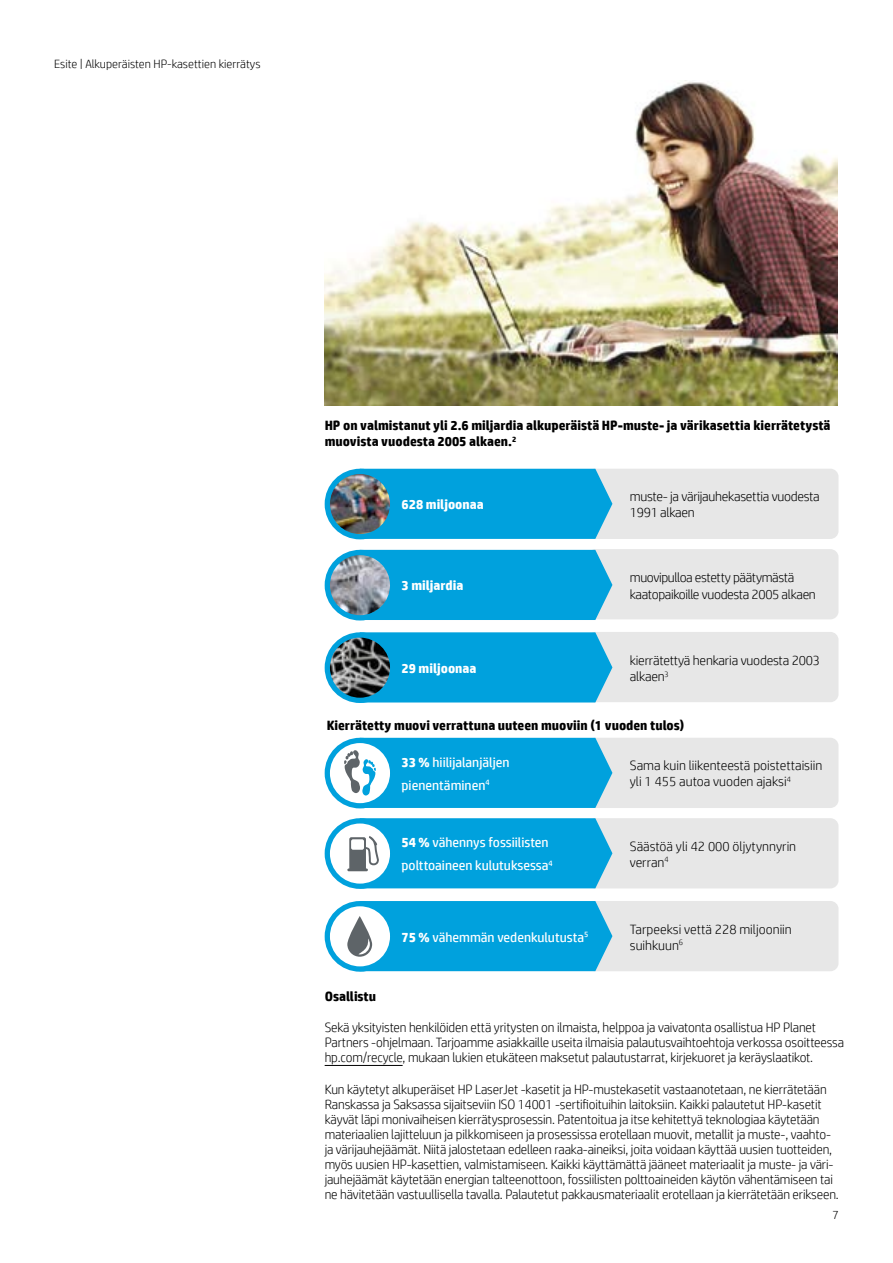
<style>
.page{position:relative;width:893px;height:1263px;background:#fff}
.page>*{position:absolute;margin:0;border:0;box-sizing:border-box;transform-origin:0 0}
.t1{font:300 13.5px/15px "HP Simplified";letter-spacing:-.01em;color:#000}
.t2{font:700 13.5px/16.2px "HP Simplified";color:#000}
.t3{font:13.5px "HP Simplified";color:#fff}
.t4{font:700 13.5px "HP Simplified";color:#fff}
.t5{font:300 12px "HP Simplified";color:#000}
.s1{font-weight:700}
</style>
<div class="page">
<hr style="left:325px;top:1065px;width:78px;height:1px;background:#000">
<img style="left:325px;top:80px;width:512px;height:325px">
<div style="left:587px;top:738px;width:251px;height:70px;background:#e7e7e7;border-radius:8px"></div>
<div style="left:587px;top:818px;width:251px;height:70px;background:#e7e7e7;border-radius:8px"></div>
<div style="left:587px;top:901px;width:251px;height:70px;background:#e7e7e7;border-radius:8px"></div>
<svg style="left:327px;top:740px;width:65px;height:66px"></svg>
<svg style="left:327px;top:821px;width:65px;height:65px"></svg>
<svg style="left:327px;top:904px;width:65px;height:65px"></svg>
<div style="left:325px;top:738px;width:70px;height:70px;border:5px solid #00a1dd;border-radius:50%"></div>
<div style="left:325px;top:818px;width:70px;height:71px;border:5px solid #00a1dd;border-radius:50%"></div>
<div style="left:325px;top:901px;width:70px;height:71px;border:5px solid #00a1dd;border-radius:50%"></div>
<svg style="left:347px;top:901px;width:265px;height:70px;background:#20a9dc"></svg>
<svg style="left:347px;top:818px;width:265px;height:70px;background:#21a9dc"></svg>
<svg style="left:344px;top:738px;width:268px;height:70px;background:#21abde"></svg>
<div style="left:587px;top:469px;width:251px;height:70px;background:#e7e7e7;border-radius:8px"></div>
<div style="left:587px;top:549px;width:251px;height:70px;background:#e7e7e7;border-radius:8px"></div>
<div style="left:587px;top:632px;width:251px;height:70px;background:#e7e7e7;border-radius:8px"></div>
<div style="left:366px;top:469px;width:246px;height:70px;background:#00a1dd"></div>
<div style="left:366px;top:550px;width:246px;height:70px;background:#00a1dd"></div>
<div style="left:366px;top:632px;width:246px;height:70px;background:#00a1dd"></div>
<img style="left:327px;top:471px;width:65px;height:65px">
<img style="left:327px;top:553px;width:65px;height:64px">
<img style="left:327px;top:637px;width:64px;height:61px">
<div style="left:325px;top:469px;width:70px;height:70px;border:5px solid #00a1dd;border-radius:50%"></div>
<div style="left:325px;top:550px;width:70px;height:70px;border:5px solid #00a1dd;border-radius:50%"></div>
<div style="left:325px;top:632px;width:70px;height:71px;border:5px solid #00a1dd;border-radius:50%"></div>
<p class="t5" style="left:54px;top:56px;width:208px">Esite | Alkuperäisten HP-kasettien kierrätys</p>
<p class="t2" style="left:325px;top:417px;width:507px">HP on valmistanut yli 2.6 miljardia alkuperäistä HP-muste- ja värikasettia kierrätetystä muovista vuodesta 2005 alkaen.<sup>2</sup></p>
<p class="t4" style="left:402px;top:496px;width:84px">628 miljoonaa</p>
<p class="t4" style="left:402px;top:577px;width:63px">3 miljardia</p>
<p class="t4" style="left:402px;top:659px;width:76px">29 miljoonaa</p>
<p class="t1" style="left:630px;top:488px;width:192px;line-height:16.2px">muste- ja värijauhekasettia vuodesta<br>1991 alkaen</p>
<p class="t1" style="left:630px;top:569px;width:188px;line-height:16.2px">muovipulloa estetty päätymästä kaatopaikoille vuodesta 2005 alkaen</p>
<p class="t1" style="left:630px;top:652px;width:192px;line-height:16.2px">kierrätettyä henkaria vuodesta 2003 alkaen<sup>3</sup></p>
<p class="t2" style="left:327px;top:717px;width:359px">Kierrätetty muovi verrattuna uuteen muoviin (1 vuoden tulos)</p>
<p class="t3" style="left:402px;top:753px;width:109px"><span class="s1">33 %</span> hiilijalanjäljen</p>
<p class="t3" style="left:402px;top:776px;width:90px">pienentäminen<sup>4</sup></p>
<p class="t3" style="left:402px;top:834px;width:149px"><span class="s1">54 %</span> vähennys fossiilisten</p>
<p class="t3" style="left:402px;top:857px;width:153px">polttoaineen kulutuksessa<sup>4</sup></p>
<p class="t3" style="left:402px;top:928px;width:188px"><span class="s1">75 %</span> vähemmän vedenkulutusta<sup>5</sup></p>
<p class="t1" style="left:630px;top:757px;width:194px;line-height:16.2px">Sama kuin liikenteestä poistettaisiin yli 1 455 autoa vuoden ajaksi<sup>4</sup></p>
<p class="t1" style="left:630px;top:837px;width:168px;line-height:16.2px">Säästöä yli 42 000 öljytynnyrin verran<sup>4</sup></p>
<p class="t1" style="left:630px;top:920px;width:164px;line-height:16.2px">Tarpeeksi vettä 228 miljooniin suihkuun<sup>6</sup></p>
<p class="t2" style="left:325px;top:988px;width:53px">Osallistu</p>
<p class="t1" style="left:325px;top:1020px;width:521px">Sekä yksityisten henkilöiden että yritysten on ilmaista, helppoa ja vaivatonta osallistua HP Planet<br>Partners -ohjelmaan. Tarjoamme asiakkaille useita ilmaisia palautusvaihtoehtoja verkossa osoitteessa hp.com/recycle, mukaan lukien etukäteen maksetut palautustarrat, kirjekuoret ja keräyslaatikot.</p>
<p class="t1" style="left:325px;top:1081px;width:516px">Kun käytetyt alkuperäiset HP LaserJet -kasetit ja HP-mustekasetit vastaanotetaan, ne kierrätetään Ranskassa ja Saksassa sijaitseviin ISO 14001 -sertifioituihin laitoksiin. Kaikki palautetut HP-kasetit käyvät läpi monivaiheisen kierrätysprosessin. Patentoitua ja itse kehitettyä teknologiaa käytetään materiaalien lajitteluun ja pilkkomiseen ja prosessissa erotellaan muovit, metallit ja muste-, vaahto&shy;ja värijauhejäämät. Niitä jalostetaan edelleen raaka-aineiksi, joita voidaan käyttää uusien tuotteiden, myös uusien HP‑kasettien, valmistamiseen. Kaikki käyttämättä jääneet materiaalit ja muste- ja väri‑ jauhejäämät käytetään energian talteenottoon, fossiilisten polttoaineiden käytön vähentämiseen tai ne hävitetään vastuullisella tavalla. Palautetut pakkausmateriaalit erotellaan ja kierrätetään erikseen.</p>
<p class="t5" style="left:832px;top:1207px;width:8px">7</p>
</div>
